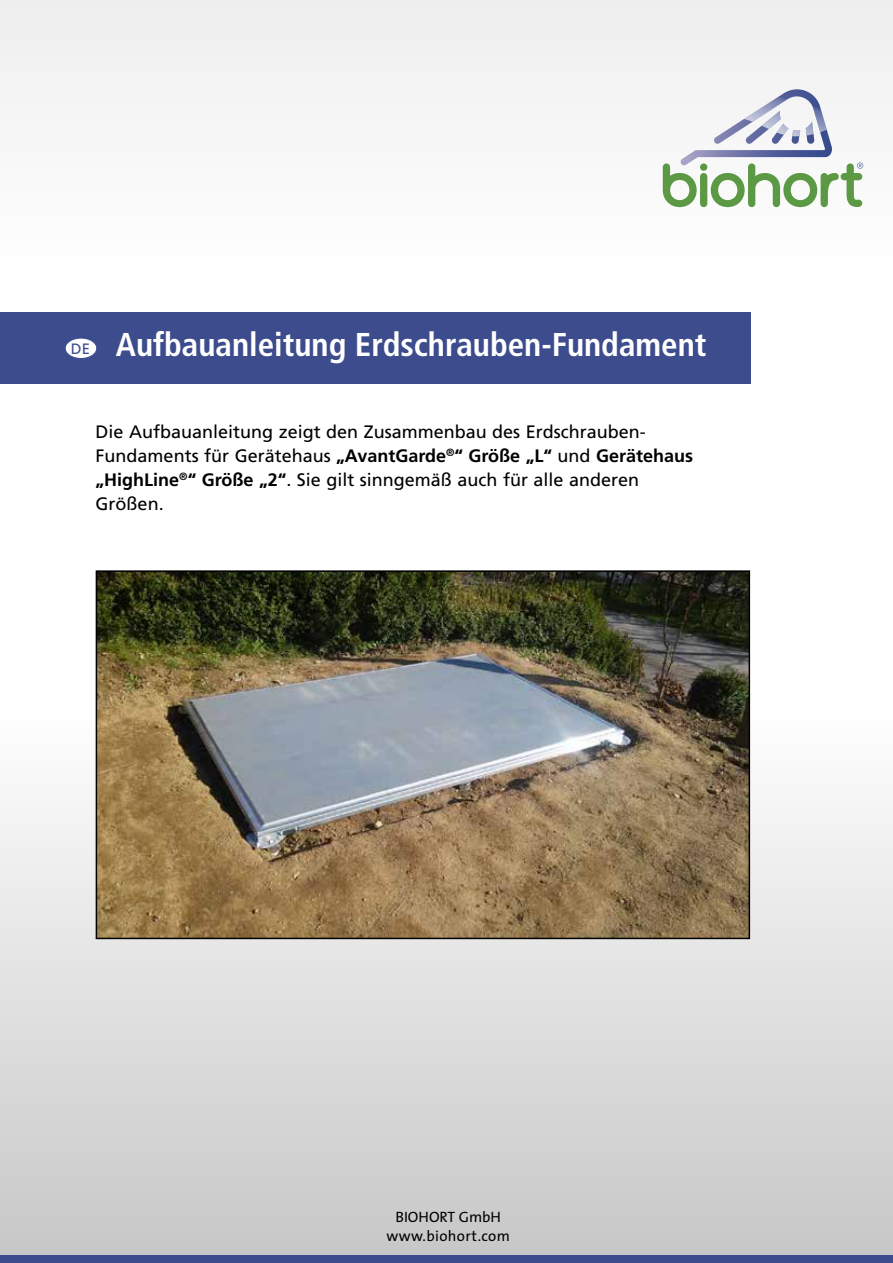
<style>
.page{position:relative;width:893px;height:1263px;background:#fff}
.page>*{position:absolute;margin:0;border:0;box-sizing:border-box;transform-origin:0 0}
.t1{font:700 condensed 40.5px "Frutiger LT Std";color:#fff}
.t2{font:700 condensed 33px "Frutiger LT Std";color:#fff}
.t3{font:18px/24px "Frutiger LT Std";color:#000}
.t4{font:15px/19.5px "The Sans";letter-spacing:.01em;color:#000;text-align:center}
.s1{font-weight:400;font-stretch:normal;font-size:15px;color:#3d4c8d}
.s2{font-weight:700}
</style>
<div class="page">
<div style="left:0;top:715px;width:893px;height:548px;background:linear-gradient(to bottom,#fffffe,#c4c4c5)"></div>
<div style="left:0;top:0;width:893px;height:267px;background:#f6f6f6"></div>
<div style="left:0;top:1256px;width:893px;height:7px;background:#3d4c8d"></div>
<div style="left:0;top:312px;width:750px;height:72px;background:#3d4c8d"></div>
<div style="left:65px;top:338px;width:32px;height:20px;background:#fff;border-radius:50%"></div>
<div style="left:65px;top:338px;width:32px;height:21px;border:1px solid #3d4c8d;border-radius:50%"></div>
<svg style="left:663px;top:89px;width:200px;height:118px"></svg>
<img style="left:99px;top:573px;width:648px;height:363px">
<div style="left:96px;top:570px;width:654px;height:369px;border:2px solid #000"></div>
<h1 class="t1" style="left:102px;top:304px;width:413px">Stückliste StoreMax 160</h1>
<h2 class="t2" style="left:71px;top:325px;width:637px"><span class="s1">DE</span> Aufbauanleitung Erdschrauben-Fundament</h2>
<p class="t3" style="left:96px;top:420px;width:599px">Die Aufbauanleitung zeigt den Zusammenbau des Erdschrauben-Fundaments für Gerätehaus <span class="s2">„AvantGarde</span><sup>®</sup><span class="s2">“ Größe „L“</span> und <span class="s2">Gerätehaus „HighLine</span><sup>®</sup><span class="s2">“ Größe „2“</span>. Sie gilt sinngemäß auch für alle anderen Größen.</p>
<p class="t4" style="left:386px;top:1206px;width:125px">BIOHORT GmbH www.biohort.com</p>
</div>
